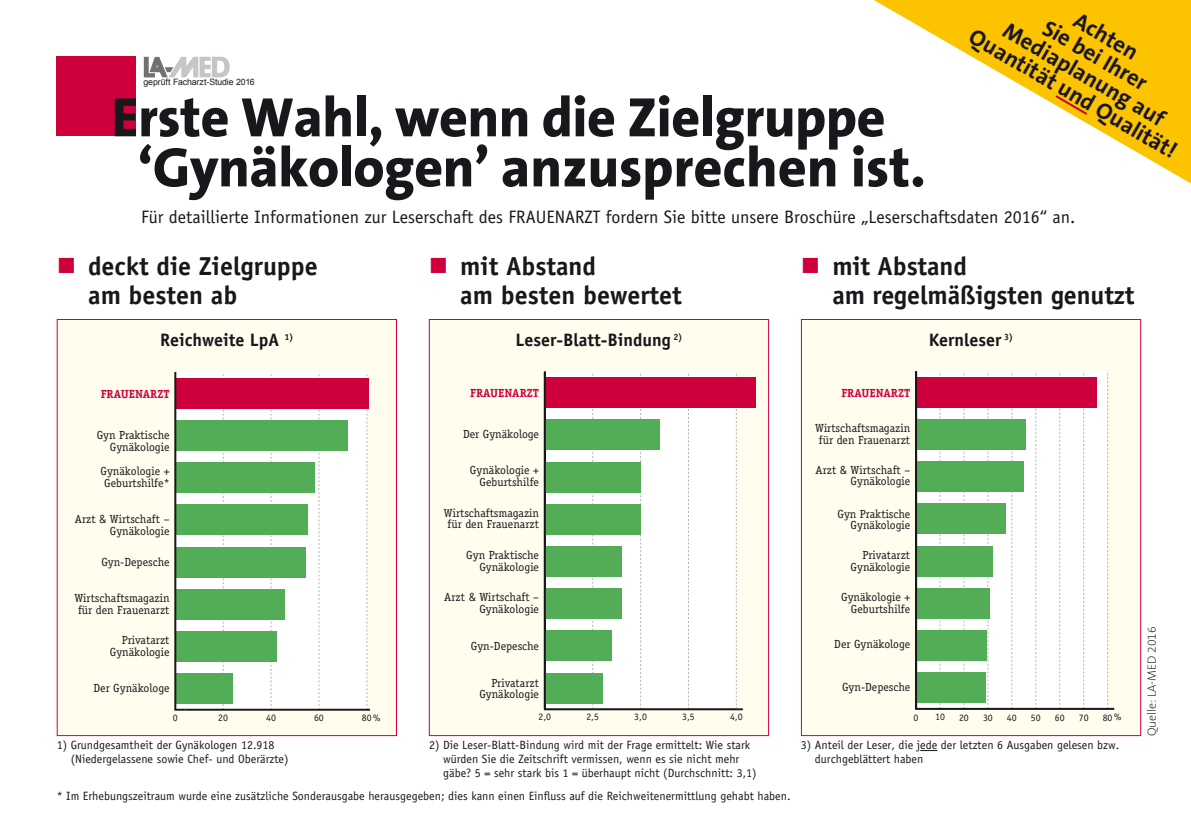
<style>
.page{position:relative;width:1191px;height:840px;background:#fff}
.page>*{position:absolute;margin:0;border:0;box-sizing:border-box;transform-origin:0 0}
.t1{font:800 56px/50px "The Sans B8";letter-spacing:-.01em;color:#1a171c}
.t2{font:700 26px/28px "Officina Sans Std";color:#1a171c}
.t3{font:700 22.8px/44px "The Sans B7";color:#1a171c;text-align:center}
.t4{font:18px "Officina Sans Std";color:#1a171c}
.t5{font:700 18px "Officina Sans Std";color:#1a171c}
.t6{font:12px/14px "Officina Sans Std";color:#1a171c}
.t7{font:200 12px "The Sans B2";color:#1a171c}
.t8{font:11.8px/11.8px "Officina Serif Std";color:#1a171c;text-align:right}
.t9{font:700 11.8px "Officina Serif Std";color:#ce003c}
.t10{font:9.8px "Officina Serif Std";color:#1a171c}
.t11{font:8.8px "Arial";letter-spacing:-.01em;color:#1a171c}
.s1{color:#ce003c}
</style>
<div class="page">
<svg style="left:874px;top:0;width:317px;height:184px"></svg>
<svg style="left:1053px;top:93px;width:36px;height:24px"></svg>
<div style="left:57px;top:57px;width:79px;height:79px;background:#ce003c"></div>
<div style="left:57px;top:319px;width:339px;height:416px;background:#fffded"></div>
<div style="left:175px;top:372px;width:192px;height:337px;background:#fff"></div>
<svg style="left:223px;top:374px;width:1px;height:332px"></svg>
<svg style="left:271px;top:374px;width:1px;height:332px"></svg>
<svg style="left:318px;top:374px;width:1px;height:332px"></svg>
<svg style="left:366px;top:374px;width:1px;height:332px"></svg>
<div style="left:175px;top:378px;width:194px;height:30px;background:#ce003c"></div>
<div style="left:175px;top:420px;width:172px;height:30px;background:#53ad57"></div>
<div style="left:175px;top:462px;width:140px;height:30px;background:#53ad57"></div>
<div style="left:175px;top:504px;width:133px;height:31px;background:#53ad57"></div>
<div style="left:175px;top:546px;width:131px;height:31px;background:#53ad57"></div>
<div style="left:175px;top:589px;width:110px;height:30px;background:#53ad57"></div>
<div style="left:175px;top:631px;width:101px;height:30px;background:#53ad57"></div>
<div style="left:175px;top:673px;width:58px;height:30px;background:#53ad57"></div>
<hr style="left:174px;top:372px;width:2px;height:337px;background:#1a171c">
<svg style="left:174px;top:708px;width:11px;height:2px"></svg>
<hr style="left:185px;top:708px;width:185px;height:2px;background:#1a171c">
<div style="left:57px;top:319px;width:340px;height:416px;border:1px solid #ce003c"></div>
<div style="left:429px;top:319px;width:339px;height:416px;background:#fffded"></div>
<div style="left:545px;top:371px;width:191px;height:337px;background:#fff"></div>
<svg style="left:592px;top:371px;width:1px;height:337px"></svg>
<svg style="left:640px;top:371px;width:1px;height:337px"></svg>
<svg style="left:688px;top:371px;width:1px;height:337px"></svg>
<svg style="left:736px;top:371px;width:1px;height:337px"></svg>
<div style="left:545px;top:377px;width:210px;height:30px;background:#ce003c"></div>
<div style="left:545px;top:419px;width:115px;height:31px;background:#53ad57"></div>
<div style="left:545px;top:461px;width:95px;height:31px;background:#53ad57"></div>
<div style="left:545px;top:504px;width:95px;height:30px;background:#53ad57"></div>
<div style="left:545px;top:546px;width:76px;height:30px;background:#53ad57"></div>
<div style="left:545px;top:588px;width:76px;height:30px;background:#53ad57"></div>
<div style="left:545px;top:630px;width:67px;height:30px;background:#53ad57"></div>
<div style="left:545px;top:672px;width:57px;height:31px;background:#53ad57"></div>
<hr style="left:544px;top:371px;width:2px;height:337px;background:#1a171c">
<hr style="left:544px;top:708px;width:199px;height:2px;background:#1a171c">
<div style="left:429px;top:319px;width:340px;height:416px;border:1px solid #ce003c"></div>
<div style="left:801px;top:319px;width:339px;height:416px;background:#fffded"></div>
<div style="left:916px;top:371px;width:191px;height:337px;background:#fff"></div>
<svg style="left:939px;top:373px;width:1px;height:332px"></svg>
<svg style="left:963px;top:373px;width:1px;height:332px"></svg>
<svg style="left:987px;top:373px;width:1px;height:332px"></svg>
<svg style="left:1011px;top:373px;width:1px;height:332px"></svg>
<svg style="left:1035px;top:373px;width:1px;height:332px"></svg>
<svg style="left:1059px;top:373px;width:1px;height:332px"></svg>
<svg style="left:1083px;top:371px;width:1px;height:334px"></svg>
<svg style="left:1107px;top:371px;width:1px;height:336px"></svg>
<div style="left:916px;top:377px;width:180px;height:30px;background:#ce003c"></div>
<div style="left:916px;top:419px;width:109px;height:30px;background:#53ad57"></div>
<div style="left:916px;top:461px;width:107px;height:30px;background:#53ad57"></div>
<div style="left:916px;top:503px;width:89px;height:31px;background:#53ad57"></div>
<div style="left:916px;top:545px;width:76px;height:31px;background:#53ad57"></div>
<div style="left:916px;top:587px;width:73px;height:31px;background:#53ad57"></div>
<div style="left:916px;top:630px;width:71px;height:30px;background:#53ad57"></div>
<div style="left:916px;top:672px;width:69px;height:30px;background:#53ad57"></div>
<hr style="left:915px;top:371px;width:2px;height:337px;background:#1a171c">
<hr style="left:915px;top:707px;width:199px;height:2px;background:#1a171c">
<div style="left:801px;top:319px;width:340px;height:416px;border:1px solid #ce003c"></div>
<svg style="left:144px;top:57px;width:86px;height:20px"></svg>
<p class="t11" style="left:143px;top:76px;width:113px">geprüft Facharzt-Studie 2016</p>
<h1 class="t1" style="left:137px;top:94px;width:789px;text-indent:-26px">Erste Wahl, wenn die Zielgruppe ‘Gynäkologen’ anzusprechen ist.</h1>
<h3 class="t3" style="left:1037px;top:-28px;width:184px;rotate:30deg">Achten<br>Mediaplanung auf</h3>
<h3 class="t3" style="left:1003px;top:-22px;width:237px;rotate:30deg">Sie bei Ihrer<br>Quantität und Qualität!</h3>
<h3 class="t4" style="left:141px;top:206px;width:936px">Für detaillierte Informationen zur Leserschaft des FRAUENARZT fordern Sie bitte unsere Broschüre „Leserschaftsdaten 2016“ an.</h3>
<h2 class="t2" style="left:88px;top:252px;width:231px;text-indent:-31px"><span class="s1">■</span> deckt die Zielgruppe am besten ab</h2>
<h2 class="t2" style="left:460px;top:252px;width:223px;text-indent:-31px"><span class="s1">■</span> mit Abstand<br>am besten bewertet</h2>
<h2 class="t2" style="left:832px;top:252px;width:304px;text-indent:-31px"><span class="s1">■</span> mit Abstand<br>am regelmäßigsten genutzt</h2>
<h3 class="t5" style="left:160px;top:328px;width:135px">Reichweite LpA <sup>1)</sup></h3>
<h3 class="t5" style="left:515px;top:328px;width:168px">Leser-Blatt-Bindung <sup>2)</sup></h3>
<h3 class="t5" style="left:929px;top:328px;width:86px">Kernleser <sup>3)</sup></h3>
<p class="t9" style="left:101px;top:386px;width:70px">FRAUENARZT</p>
<p class="t9" style="left:470px;top:385px;width:70px">FRAUENARZT</p>
<p class="t9" style="left:841px;top:385px;width:70px">FRAUENARZT</p>
<p class="t8" style="left:97px;top:429px;width:74px">Gyn Praktische<br>Gynäkologie</p>
<p class="t8" style="left:463px;top:428px;width:78px">Der Gynäkologe</p>
<p class="t8" style="left:815px;top:422px;width:97px;text-align:center">Wirtschaftsmagazin für den Frauenarzt</p>
<p class="t8" style="left:100px;top:464px;width:71px;text-align:center">Gynäkologie +<br>Geburtshilfe*</p>
<p class="t8" style="left:470px;top:464px;width:71px">Gynäkologie +<br>Geburtshilfe</p>
<p class="t8" style="left:815px;top:463px;width:96px">Arzt &amp; Wirtschaft –<br>Gynäkologie</p>
<p class="t8" style="left:75px;top:513px;width:96px">Arzt &amp; Wirtschaft –<br>Gynäkologie</p>
<p class="t8" style="left:444px;top:506px;width:97px;text-align:center">Wirtschaftsmagazin für den Frauenarzt</p>
<p class="t8" style="left:837px;top:507px;width:74px">Gyn Praktische<br>Gynäkologie</p>
<p class="t8" style="left:101px;top:555px;width:70px">Gyn-Depesche</p>
<p class="t8" style="left:466px;top:549px;width:74px">Gyn Praktische<br>Gynäkologie</p>
<p class="t8" style="left:850px;top:548px;width:61px">Privatarzt<br>Gynäkologie</p>
<p class="t8" style="left:74px;top:591px;width:97px;text-align:center">Wirtschaftsmagazin für den Frauenarzt</p>
<p class="t8" style="left:444px;top:591px;width:96px">Arzt &amp; Wirtschaft –<br>Gynäkologie</p>
<p class="t8" style="left:841px;top:590px;width:71px">Gynäkologie +<br>Geburtshilfe</p>
<p class="t8" style="left:110px;top:634px;width:61px">Privatarzt<br>Gynäkologie</p>
<p class="t8" style="left:471px;top:639px;width:70px">Gyn-Depesche</p>
<p class="t8" style="left:93px;top:681px;width:78px">Der Gynäkologe</p>
<p class="t8" style="left:479px;top:676px;width:61px">Privatarzt<br>Gynäkologie</p>
<p class="t10" style="left:173px;top:712px;width:6px">0</p>
<p class="t10" style="left:218px;top:712px;width:11px">20</p>
<p class="t10" style="left:266px;top:712px;width:11px">40</p>
<p class="t10" style="left:314px;top:712px;width:11px">60</p>
<p class="t10" style="left:362px;top:712px;width:20px">80%</p>
<p class="t10" style="left:538px;top:711px;width:14px">2,0</p>
<p class="t10" style="left:586px;top:711px;width:14px">2,5</p>
<p class="t10" style="left:634px;top:711px;width:14px">3,0</p>
<p class="t10" style="left:682px;top:711px;width:14px">3,5</p>
<p class="t10" style="left:730px;top:711px;width:14px">4,0</p>
<p class="t8" style="left:834px;top:637px;width:78px">Der Gynäkologe</p>
<p class="t8" style="left:842px;top:680px;width:70px">Gyn-Depesche</p>
<p class="t10" style="left:913px;top:711px;width:6px">0</p>
<p class="t10" style="left:935px;top:710px;width:11px">10</p>
<p class="t10" style="left:959px;top:711px;width:11px">20</p>
<p class="t10" style="left:983px;top:711px;width:11px">30</p>
<p class="t10" style="left:1007px;top:711px;width:11px">40</p>
<p class="t10" style="left:1031px;top:711px;width:11px">50</p>
<p class="t10" style="left:1054px;top:711px;width:11px">60</p>
<p class="t10" style="left:1078px;top:711px;width:11px">70</p>
<p class="t10" style="left:1102px;top:711px;width:20px">80%</p>
<p class="t7" style="left:1145px;top:736px;width:111px;rotate:-90deg">Quelle: LA-MED 2016</p>
<p class="t6" style="left:71px;top:737px;width:219px;text-indent:-14px">1) Grundgesamtheit der Gynäkologen 12.918 (Niedergelassene sowie Chef- und Oberärzte)</p>
<p class="t6" style="left:443px;top:737px;width:315px;text-indent:-14px">2) Die Leser-Blatt-Bindung wird mit der Frage ermittelt: Wie stark würden Sie die Zeitschrift vermissen, wenn es sie nicht mehr gäbe? 5 = sehr stark bis 1 = überhaupt nicht (Durchschnitt: 3,1)</p>
<p class="t6" style="left:815px;top:737px;width:306px;text-indent:-14px">3) Anteil der Leser, die jede der letzten 6 Ausgaben gelesen bzw. durchgeblättert haben</p>
<p class="t6" style="left:57px;top:789px;width:735px">* Im Erhebungszeitraum wurde eine zusätzliche Sonderausgabe herausgegeben; dies kann einen Einfluss auf die Reichweitenermittlung gehabt haben.</p>
</div>
